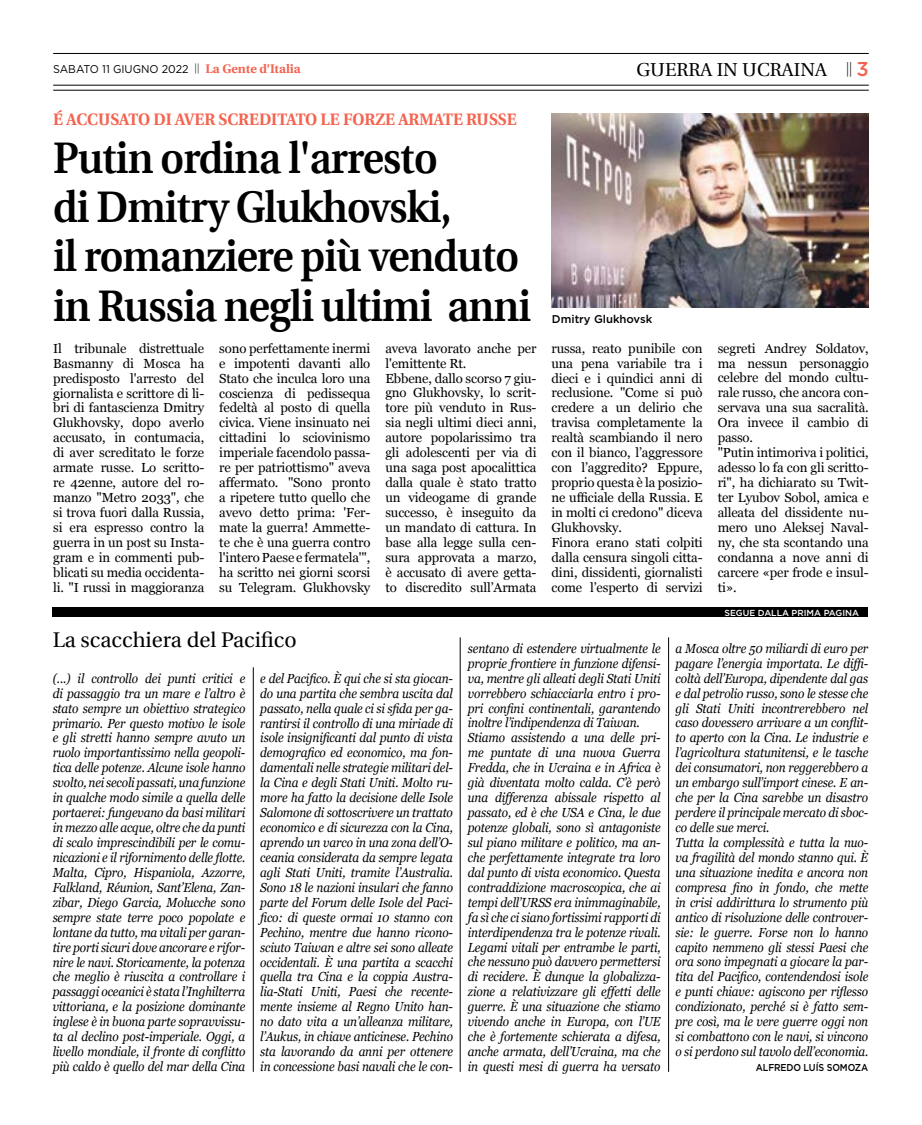
<style>
.page{position:relative;width:922px;height:1125px;background:#fff}
.page>*{position:absolute;margin:0;border:0;box-sizing:border-box;transform-origin:0 0}
.t1{font:600 44.25px/49.2px "Utopia";letter-spacing:-.02em;color:#000;scale:.92 1}
.t2{font:21.25px "Utopia";color:#000}
.t3{font:18.75px "Utopia";color:#000}
.t4{font:700 16.62px "Utopia";color:#f46450;scale:.95 1}
.t5{font:300 14.62px "Myriad Pro";color:#000}
.t6{font:italic 13.12px/14.9px "Georgia";letter-spacing:-.01em;color:#000;text-align:justify;scale:.9 1}
.t7{font:13.12px/14.9px "Georgia";letter-spacing:-.01em;color:#000}
.t8{font:11.25px "Gotham";color:#000;scale:.95 1}
.t9{font:500 11.25px "Gotham";color:#000}
.t10{font:500 10px "Gotham";letter-spacing:-.01em;color:#000;scale:.9 1}
.t11{font:500 8.75px "Gotham";color:#fff}
.s1{font-family:"Utopia";font-weight:700;font-size:12.5px;color:#f46450}
.s2{font-family:"Gotham";font-weight:500;font-size:20px;color:#f46450}
</style>
<div class="page">
<hr style="left:53px;top:53px;width:815px;height:1px;background:#000">
<hr style="left:53px;top:90px;width:815px;height:1px;background:#000">
<hr style="left:53px;top:85px;width:815px;height:1px;background:#000">
<div style="left:53px;top:607px;width:815px;height:10px;background:#000"></div>
<hr style="left:253px;top:667px;width:1px;height:405px;background:#000">
<hr style="left:460px;top:637px;width:1px;height:435px;background:#000">
<hr style="left:668px;top:637px;width:1px;height:435px;background:#000">
<img style="left:551px;top:113px;width:317px;height:195px">
<p class="t8" style="left:53px;top:62px;width:262px">SABATO 11 GIUGNO 2022 <sup>||</sup> <span class="s1">La Gente d’Italia</span></p>
<p class="t5" style="left:845px;top:59px;width:24px">|| <span class="s2">3</span></p>
<h3 class="t3" style="left:636px;top:60px;width:192px">GUERRA IN UCRAINA</h3>
<p class="t4" style="left:53px;top:110px;width:489px">É ACCUSATO DI AVER SCREDITATO LE FORZE ARMATE RUSSE</p>
<h1 class="t1" style="left:53px;top:134px;width:520px">Putin ordina l'arresto<br>di Dmitry Glukhovski,<br>il romanziere più venduto in Russia negli ultimi anni</h1>
<p class="t7" style="left:53px;top:340px;width:153px;text-align:justify">Il tribunale distrettuale Basmanny di Mosca ha predisposto l'arresto del giornalista e scrittore di li&shy;bri di fantascienza Dmitry Glukhovsky, dopo averlo accusato, in contumacia, di aver screditato le forze armate russe. Lo scritto&shy;re 42enne, autore del ro&shy;manzo "Metro 2033", che si trova fuori dalla Russia, si era espresso contro la guerra in un post su Insta&shy;gram e in commenti pub&shy;blicati su media occidenta&shy;li. "I russi in maggioranza</p>
<p class="t7" style="left:219px;top:340px;width:152px;text-align:justify">sono perfettamente inermi e impotenti davanti allo Stato che inculca loro una coscienza di pedissequa fedeltà al posto di quella civica. Viene insinuato nei cittadini lo sciovinismo imperiale facendolo passa&shy;re per patriottismo" aveva affermato. "Sono pronto a ripetere tutto quello che avevo detto prima: 'Fer&shy;mate la guerra! Ammette&shy;te che è una guerra contro l'intero Paese e fermatela'", ha scritto nei giorni scorsi su Telegram. Glukhovsky</p>
<p class="t7" style="left:385px;top:340px;width:153px">aveva lavorato anche per l'emittente Rt.<br>Ebbene, dallo scorso 7 giu&shy;gno Glukhovsky, lo scrit&shy;tore più venduto in Rus&shy;sia negli ultimi dieci anni, autore popolarissimo tra gli adolescenti per via di una saga post apocalittica dalla quale è stato tratto un videogame di grande successo, è inseguito da un mandato di cattura. In base alla legge sulla cen&shy;sura approvata a marzo, è accusato di avere getta&shy;to discredito sull’Armata</p>
<p class="t7" style="left:551px;top:340px;width:152px">russa, reato punibile con una pena variabile tra i dieci e i quindici anni di reclusione. "Come si può credere a un delirio che travisa completamente la realtà scambiando il nero con il bianco, l’aggressore con l’aggredito? Eppure, proprio questa è la posizio&shy;ne ufficiale della Russia. E in molti ci credono" diceva<br>Glukhovsky.<br>Finora erano stati colpiti dalla censura singoli citta&shy;dini, dissidenti, giornalisti come l’esperto di servizi</p>
<p class="t7" style="left:717px;top:340px;width:152px">segreti Andrey Soldatov, ma nessun personaggio celebre del mondo cultu&shy;rale russo, che ancora con&shy;servava una sua sacralità.<br>Ora invece il cambio di passo.<br>"Putin intimoriva i politici, adesso lo fa con gli scritto&shy;ri", ha dichiarato su Twit&shy;ter Lyubov Sobol, amica e alleata del dissidente nu&shy;mero uno Aleksej Naval&shy;ny, che sta scontando una condanna a nove anni di carcere «per frode e insul&shy;ti».</p>
<p class="t9" style="left:552px;top:311px;width:102px">Dmitry Glukhovsk</p>
<h2 class="t2" style="left:53px;top:628px;width:245px">La scacchiera del Pacifico</h2>
<p class="t6" style="left:53px;top:670px;width:215px">(...) il controllo dei punti critici e di passaggio tra un mare e l’altro è stato sempre un obiettivo strategico primario. Per questo motivo le isole e gli stretti hanno sempre avuto un ruolo importantissimo nella geopoli&shy;tica delle potenze. Alcune isole hanno svolto, nei secoli passati, una funzione in qualche modo simile a quella delle portaerei: fungevano da basi militari in mezzo alle acque, oltre che da punti di scalo imprescindibili per le comu&shy;nicazioni e il rifornimento delle flotte.<br>Malta, Cipro, Hispaniola, Azzorre, Falkland, Réunion, Sant’Elena, Zan&shy;zibar, Diego Garcia, Molucche sono sempre state terre poco popolate e lontane da tutto, ma vitali per garan&shy;tire porti sicuri dove ancorare e rifor&shy;nire le navi. Storicamente, la potenza che meglio è riuscita a controllare i passaggi oceanici è stata l’Inghilterra vittoriana, e la posizione dominante inglese è in buona parte sopravvissu&shy;ta al declino post-imperiale. Oggi, a livello mondiale, il fronte di conflitto più caldo è quello del mar della Cina</p>
<p class="t6" style="left:260px;top:670px;width:215px">e del Pacifico. È qui che si sta giocan&shy;do una partita che sembra uscita dal passato, nella quale ci si sfida per ga&shy;rantirsi il controllo di una miriade di isole insignificanti dal punto di vista demografico ed economico, ma fon&shy;damentali nelle strategie militari del&shy;la Cina e degli Stati Uniti. Molto ru&shy;more ha fatto la decisione delle Isole Salomone di sottoscrivere un trattato economico e di sicurezza con la Cina, aprendo un varco in una zona dell’O&shy;ceania considerata da sempre legata agli Stati Uniti, tramite l’Australia.<br>Sono 18 le nazioni insulari che fanno parte del Forum delle Isole del Paci&shy;fico: di queste ormai 10 stanno con Pechino, mentre due hanno ricono&shy;sciuto Taiwan e altre sei sono alleate occidentali. È una partita a scacchi quella tra Cina e la coppia Austra&shy;lia-Stati Uniti, Paesi che recente&shy;mente insieme al Regno Unito han&shy;no dato vita a un’alleanza militare, l’Aukus, in chiave anticinese. Pechino sta lavorando da anni per ottenere in concessione basi navali che le con-</p>
<p class="t11" style="left:724px;top:607px;width:136px">SEGUE DALLA PRIMA PAGINA</p>
<p class="t6" style="left:468px;top:640px;width:216px;text-align:left">sentano di estendere virtualmente le proprie frontiere in funzione difensi&shy;va, mentre gli alleati degli Stati Uniti vorrebbero schiacciarla entro i pro&shy;pri confini continentali, garantendo inoltre l’indipendenza di Taiwan.<br>Stiamo assistendo a una delle pri&shy;me puntate di una nuova Guerra Fredda, che in Ucraina e in Africa è già diventata molto calda. C’è però una differenza abissale rispetto al passato, ed è che USA e Cina, le due potenze globali, sono sì antagoniste sul piano militare e politico, ma an&shy;che perfettamente integrate tra loro dal punto di vista economico. Questa contraddizione macroscopica, che ai tempi dell’URSS era inimmaginabile, fa sì che ci siano fortissimi rapporti di interdipendenza tra le potenze rivali.<br>Legami vitali per entrambe le parti, che nessuno può davvero permettersi di recidere. È dunque la globalizza&shy;zione a relativizzare gli effetti delle guerre. È una situazione che stiamo vivendo anche in Europa, con l’UE che è fortemente schierata a difesa, anche armata, dell’Ucraina, ma che in questi mesi di guerra ha versato</p>
<p class="t6" style="left:675px;top:640px;width:215px;text-align:left">a Mosca oltre 50 miliardi di euro per pagare l’energia importata. Le diffi&shy;coltà dell’Europa, dipendente dal gas e dal petrolio russo, sono le stesse che gli Stati Uniti incontrerebbero nel caso dovessero arrivare a un conflit&shy;to aperto con la Cina. Le industrie e l’agricoltura statunitensi, e le tasche dei consumatori, non reggerebbero a un embargo sull’import cinese. E an&shy;che per la Cina sarebbe un disastro perdere il principale mercato di sboc&shy;co delle sue merci.<br>Tutta la complessità e tutta la nuo&shy;va fragilità del mondo stanno qui. È una situazione inedita e ancora non compresa fino in fondo, che mette in crisi addirittura lo strumento più antico di risoluzione delle controver&shy;sie: le guerre. Forse non lo hanno capito nemmeno gli stessi Paesi che ora sono impegnati a giocare la par&shy;tita del Pacifico, contendendosi isole e punti chiave: agiscono per riflesso condizionato, perché si è fatto sem&shy;pre così, ma le vere guerre oggi non si combattono con le navi, si vincono o si perdono sul tavolo dell’economia.</p>
<p class="t10" style="left:755px;top:1061px;width:126px">ALFREDO LUÍS SOMOZA</p>
</div>
